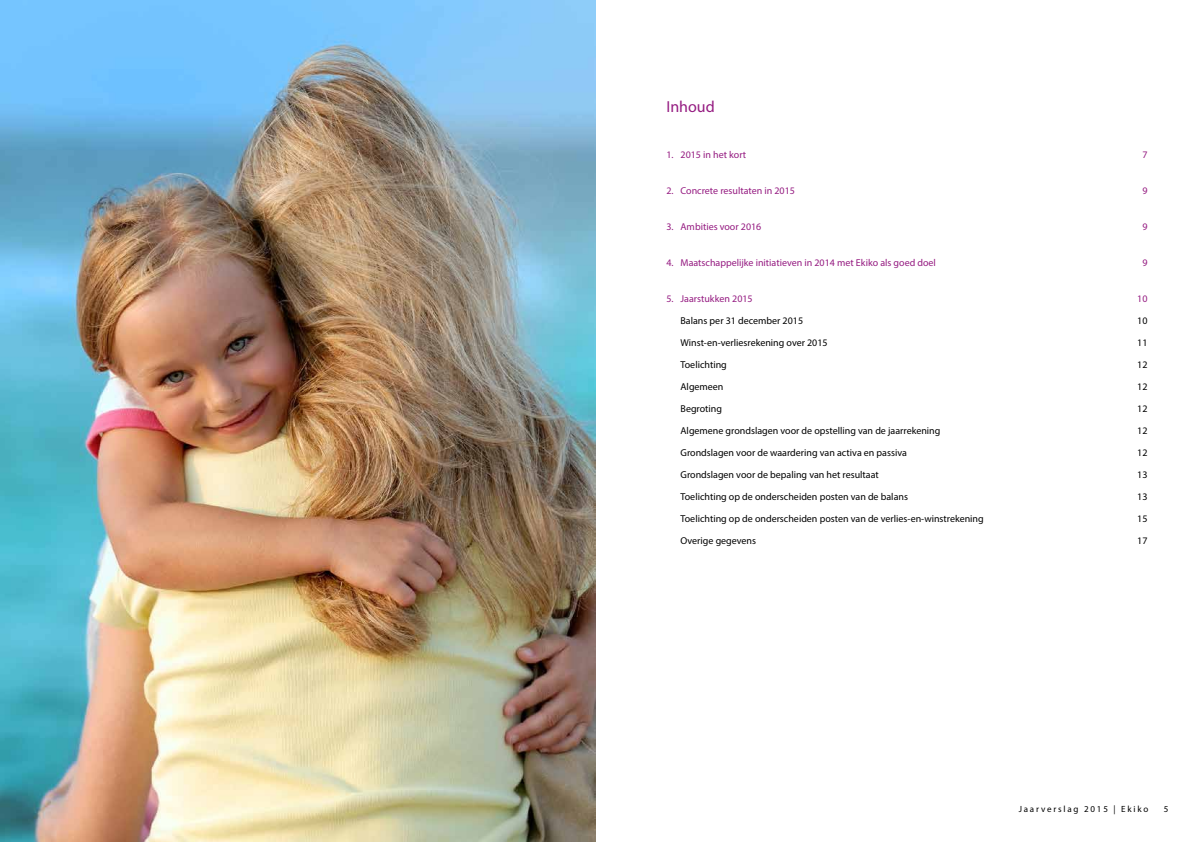
<style>
.page{position:relative;width:1191px;height:842px;background:#fff}
.page>*{position:absolute;margin:0;border:0;box-sizing:border-box;transform-origin:0 0}
.t1{font:16px "Myriad Pro";color:#951b81}
.t2{font:10px "Myriad Pro";color:#000}
.t3{font:10px "Myriad Pro";color:#951b81}
.t4{font:9px "Myriad Pro";letter-spacing:.2em;color:#000}
</style>
<div class="page">
<img style="left:0;top:0;width:595px;height:842px">
<h1 class="t1" style="left:666px;top:97px;width:50px">Inhoud</h1>
<p class="t3" style="left:666px;top:148px;width:81px">1. 2015 in het kort</p>
<p class="t3" style="left:1142px;top:148px;width:7px">7</p>
<p class="t3" style="left:666px;top:184px;width:130px">2. Concrete resultaten in 2015</p>
<p class="t3" style="left:1142px;top:184px;width:7px">9</p>
<p class="t3" style="left:666px;top:220px;width:96px">3. Ambities voor 2016</p>
<p class="t3" style="left:1142px;top:220px;width:7px">9</p>
<p class="t3" style="left:666px;top:256px;width:271px">4. Maatschappelijke initiatieven in 2014 met Ekiko als goed doel</p>
<p class="t3" style="left:1142px;top:256px;width:7px">9</p>
<p class="t3" style="left:666px;top:292px;width:88px">5. Jaarstukken 2015</p>
<p class="t3" style="left:1137px;top:292px;width:12px">10</p>
<p class="t2" style="left:680px;top:314px;width:124px">Balans per 31 december 2015</p>
<p class="t2" style="left:1137px;top:314px;width:12px">10</p>
<p class="t2" style="left:680px;top:336px;width:149px">Winst-en-verliesrekening over 2015</p>
<p class="t2" style="left:1137px;top:336px;width:12px">11</p>
<p class="t2" style="left:680px;top:358px;width:48px">Toelichting</p>
<p class="t2" style="left:1137px;top:358px;width:12px">12</p>
<p class="t2" style="left:680px;top:380px;width:44px">Algemeen</p>
<p class="t2" style="left:1137px;top:380px;width:12px">12</p>
<p class="t2" style="left:680px;top:402px;width:43px">Begroting</p>
<p class="t2" style="left:1137px;top:402px;width:12px">12</p>
<p class="t2" style="left:680px;top:424px;width:261px">Algemene grondslagen voor de opstelling van de jaarrekening</p>
<p class="t2" style="left:1137px;top:424px;width:12px">12</p>
<p class="t2" style="left:680px;top:446px;width:228px">Grondslagen voor de waardering van activa en passiva</p>
<p class="t2" style="left:1137px;top:446px;width:12px">12</p>
<p class="t2" style="left:680px;top:468px;width:200px">Grondslagen voor de bepaling van het resultaat</p>
<p class="t2" style="left:1137px;top:468px;width:12px">13</p>
<p class="t2" style="left:680px;top:490px;width:229px">Toelichting op de onderscheiden posten van de balans</p>
<p class="t2" style="left:1137px;top:490px;width:12px">13</p>
<p class="t2" style="left:680px;top:512px;width:305px">Toelichting op de onderscheiden posten van de verlies-en-winstrekening</p>
<p class="t2" style="left:1137px;top:512px;width:12px">15</p>
<p class="t2" style="left:680px;top:534px;width:77px">Overige gegevens</p>
<p class="t2" style="left:1137px;top:534px;width:12px">17</p>
<p class="t4" style="left:1018px;top:803px;width:131px">Jaarverslag 2015 | Ekiko</p>
<p class="t4" style="left:1163px;top:803px;width:6px">5</p>
</div>
